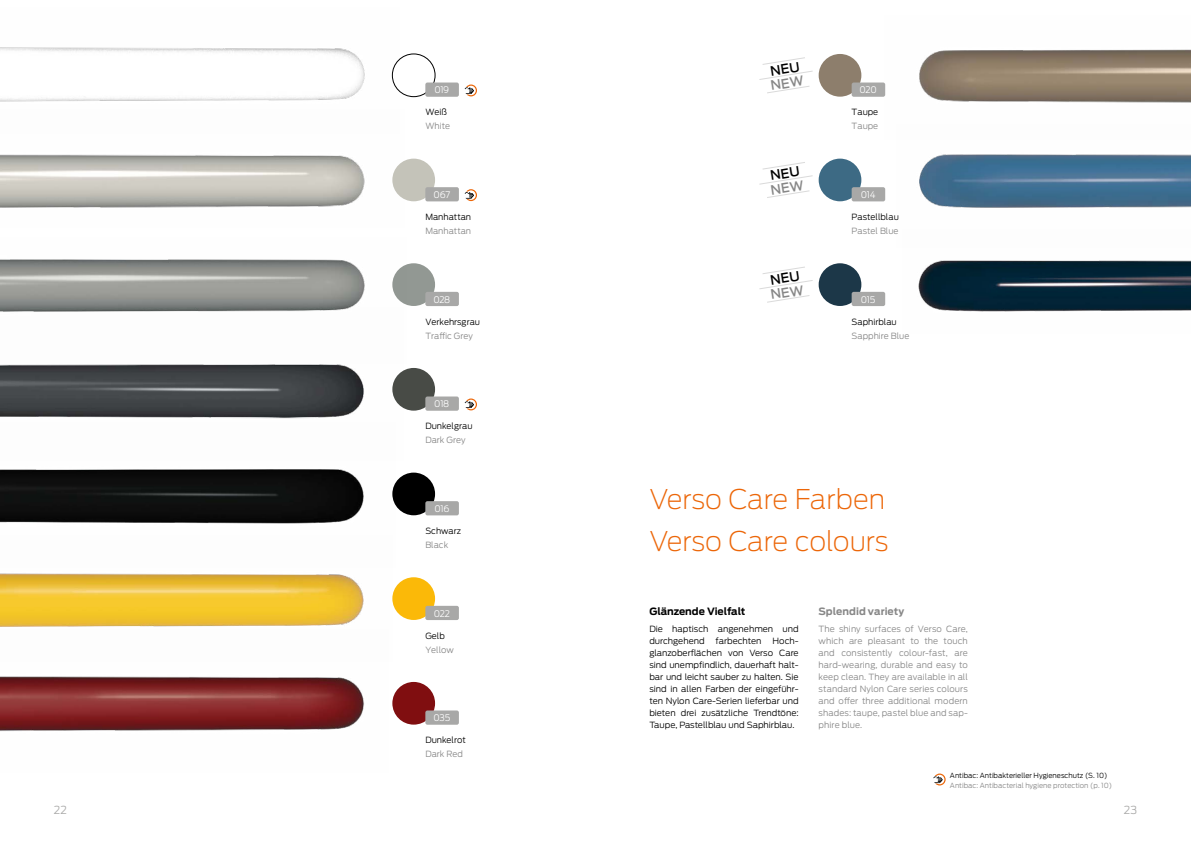
<style>
.page{position:relative;width:1191px;height:842px;background:#fff}
.page>*{position:absolute;margin:0;border:0;box-sizing:border-box;transform-origin:0 0}
.t1{font:200 27px "Antenna";letter-spacing:-.005em;color:#ec6608}
.t2{font:300 11px "Antenna";color:#a8a8a7}
.t3{font:700 10px "Antenna";color:#000}
.t4{font:700 10px "Antenna";letter-spacing:.005em;color:#878787}
.t5{font:300 9px "Antenna";letter-spacing:-.04em;color:#fff}
.t6{font:300 8.5px/12px "Antenna";color:#000}
.t7{font:300 8.5px/12px "Antenna";color:#878787;text-align:justify}
.t8{font:300 7px "Antenna";color:#878787}
.t9{font:300 7px "Antenna";color:#000}
</style>
<div class="page">
<div style="left:392px;top:263px;width:43px;height:43px;background:#929893;border-radius:50%"></div>
<img style="left:0;top:469px;width:396px;height:55px">
<img style="left:0;top:47px;width:399px;height:55px">
<img style="left:0;top:154px;width:403px;height:54px">
<img style="left:0;top:259px;width:406px;height:48px">
<img style="left:0;top:307px;width:402px;height:112px">
<img style="left:0;top:573px;width:364px;height:54px">
<img style="left:0;top:676px;width:364px;height:55px">
<img style="left:884px;top:49px;width:307px;height:54px">
<img style="left:919px;top:154px;width:272px;height:54px">
<img style="left:918px;top:260px;width:273px;height:52px">
<div style="left:392px;top:54px;width:43px;height:43px;background:#fff;border-radius:50%"></div>
<div style="left:392px;top:54px;width:43px;height:43px;border:1px solid #000;border-radius:50%"></div>
<div style="left:425px;top:83px;width:34px;height:14px;background:#a8a8a7;border-radius:2px"></div>
<svg style="left:464px;top:85px;width:13px;height:11px"></svg>
<div style="left:818px;top:54px;width:43px;height:43px;background:#8d7e6c;border-radius:50%"></div>
<div style="left:851px;top:83px;width:34px;height:14px;background:#a8a8a7;border-radius:2px"></div>
<div style="left:392px;top:159px;width:43px;height:42px;background:#c4c3b9;border-radius:50%"></div>
<div style="left:425px;top:187px;width:34px;height:14px;background:#a8a8a7;border-radius:2px"></div>
<svg style="left:464px;top:189px;width:13px;height:12px"></svg>
<div style="left:818px;top:159px;width:43px;height:42px;background:#3d6a84;border-radius:50%"></div>
<div style="left:851px;top:187px;width:34px;height:14px;background:#a8a8a7;border-radius:2px"></div>
<div style="left:425px;top:292px;width:34px;height:14px;background:#a8a8a7;border-radius:2px"></div>
<div style="left:818px;top:263px;width:43px;height:43px;background:#1c3748;border-radius:50%"></div>
<div style="left:851px;top:292px;width:34px;height:14px;background:#a8a8a7;border-radius:2px"></div>
<div style="left:392px;top:368px;width:43px;height:43px;background:#484b46;border-radius:50%"></div>
<div style="left:425px;top:396px;width:34px;height:15px;background:#a8a8a7;border-radius:2px"></div>
<svg style="left:464px;top:398px;width:13px;height:12px"></svg>
<div style="left:392px;top:473px;width:43px;height:42px;background:#000;border-radius:50%"></div>
<div style="left:425px;top:501px;width:34px;height:14px;background:#a8a8a7;border-radius:2px"></div>
<div style="left:392px;top:577px;width:43px;height:43px;background:#fbb908;border-radius:50%"></div>
<div style="left:425px;top:606px;width:34px;height:14px;background:#a8a8a7;border-radius:2px"></div>
<div style="left:392px;top:682px;width:43px;height:43px;background:#800e10;border-radius:50%"></div>
<div style="left:425px;top:710px;width:34px;height:15px;background:#a8a8a7;border-radius:2px"></div>
<svg style="left:933px;top:773px;width:12px;height:12px"></svg>
<svg style="left:759px;top:57px;width:54px;height:36px"></svg>
<svg style="left:759px;top:162px;width:54px;height:36px"></svg>
<svg style="left:759px;top:267px;width:54px;height:35px"></svg>
<p class="t5" style="left:434px;top:85px;width:16px">019</p>
<p class="t5" style="left:859px;top:85px;width:19px">020</p>
<p class="t6" style="left:425px;top:106px;width:23px">Weiß</p>
<p class="t6" style="left:851px;top:106px;width:28px">Taupe</p>
<p class="t7" style="left:425px;top:120px;width:26px">White</p>
<p class="t7" style="left:851px;top:120px;width:28px">Taupe</p>
<p class="t5" style="left:433px;top:189px;width:18px">067</p>
<p class="t5" style="left:860px;top:189px;width:16px">014</p>
<p class="t6" style="left:425px;top:211px;width:47px">Manhattan</p>
<p class="t6" style="left:851px;top:211px;width:49px">Pastellblau</p>
<p class="t7" style="left:425px;top:225px;width:47px">Manhattan</p>
<p class="t7" style="left:851px;top:225px;width:48px">Pastel Blue</p>
<p class="t5" style="left:433px;top:294px;width:18px">028</p>
<p class="t5" style="left:861px;top:294px;width:16px">015</p>
<p class="t6" style="left:425px;top:316px;width:56px">Verkehrsgrau</p>
<p class="t6" style="left:851px;top:316px;width:47px">Saphirblau</p>
<p class="t7" style="left:425px;top:329px;width:49px">Traffic Grey</p>
<p class="t7" style="left:851px;top:329px;width:59px">Sapphire Blue</p>
<p class="t5" style="left:434px;top:399px;width:17px">018</p>
<p class="t6" style="left:425px;top:420px;width:49px">Dunkelgrau</p>
<p class="t7" style="left:425px;top:434px;width:42px">Dark Grey</p>
<p class="t5" style="left:434px;top:503px;width:16px">016</p>
<p class="t6" style="left:425px;top:525px;width:37px">Schwarz</p>
<p class="t7" style="left:425px;top:539px;width:24px">Black</p>
<p class="t5" style="left:434px;top:608px;width:18px">022</p>
<p class="t6" style="left:425px;top:630px;width:21px">Gelb</p>
<p class="t7" style="left:425px;top:643px;width:30px">Yellow</p>
<p class="t5" style="left:433px;top:712px;width:18px">035</p>
<p class="t6" style="left:425px;top:734px;width:42px">Dunkelrot</p>
<p class="t7" style="left:425px;top:748px;width:39px">Dark Red</p>
<h1 class="t1" style="left:649px;top:483px;width:237px">Verso Care Farben</h1>
<h1 class="t1" style="left:649px;top:525px;width:241px">Verso Care colours</h1>
<p class="t3" style="left:649px;top:605px;width:98px">Glänzende Vielfalt</p>
<p class="t6" style="left:649px;top:623px;width:151px">Die haptisch angenehmen und durchgehend</p>
<p class="t6" style="left:649px;top:635px;width:151px;text-align:justify;text-indent:123px">Hoch&shy;glanzoberflächen von Verso Care sind unempfindlich, dauerhaft halt&shy;bar und leicht sauber zu halten. Sie sind in allen Farben der eingeführ&shy;ten Nylon Care-Serien lieferbar und bieten drei zusätzliche Trendtöne:<br>Taupe, Pastellblau und Saphirblau.</p>
<p class="t6" style="left:715px;top:635px;width:47px">farbechten</p>
<p class="t4" style="left:818px;top:605px;width:87px">Splendid variety</p>
<p class="t7" style="left:818px;top:623px;width:151px">The shiny surfaces of Verso Care, which are pleasant to the touch and consistently colour-fast, are hard-wearing, durable and easy to keep clean. They are available in all standard Nylon Care series colours and offer three additional modern shades: taupe, pastel blue and sap&shy;phire blue.</p>
<p class="t9" style="left:950px;top:771px;width:159px">Antibac: Antibakterieller Hygieneschutz (S. 10)</p>
<p class="t8" style="left:950px;top:781px;width:164px">Antibac: Antibacterial hygiene protection (p. 10)</p>
<p class="t2" style="left:54px;top:803px;width:14px">22</p>
<p class="t2" style="left:1123px;top:803px;width:15px">23</p>
</div>
